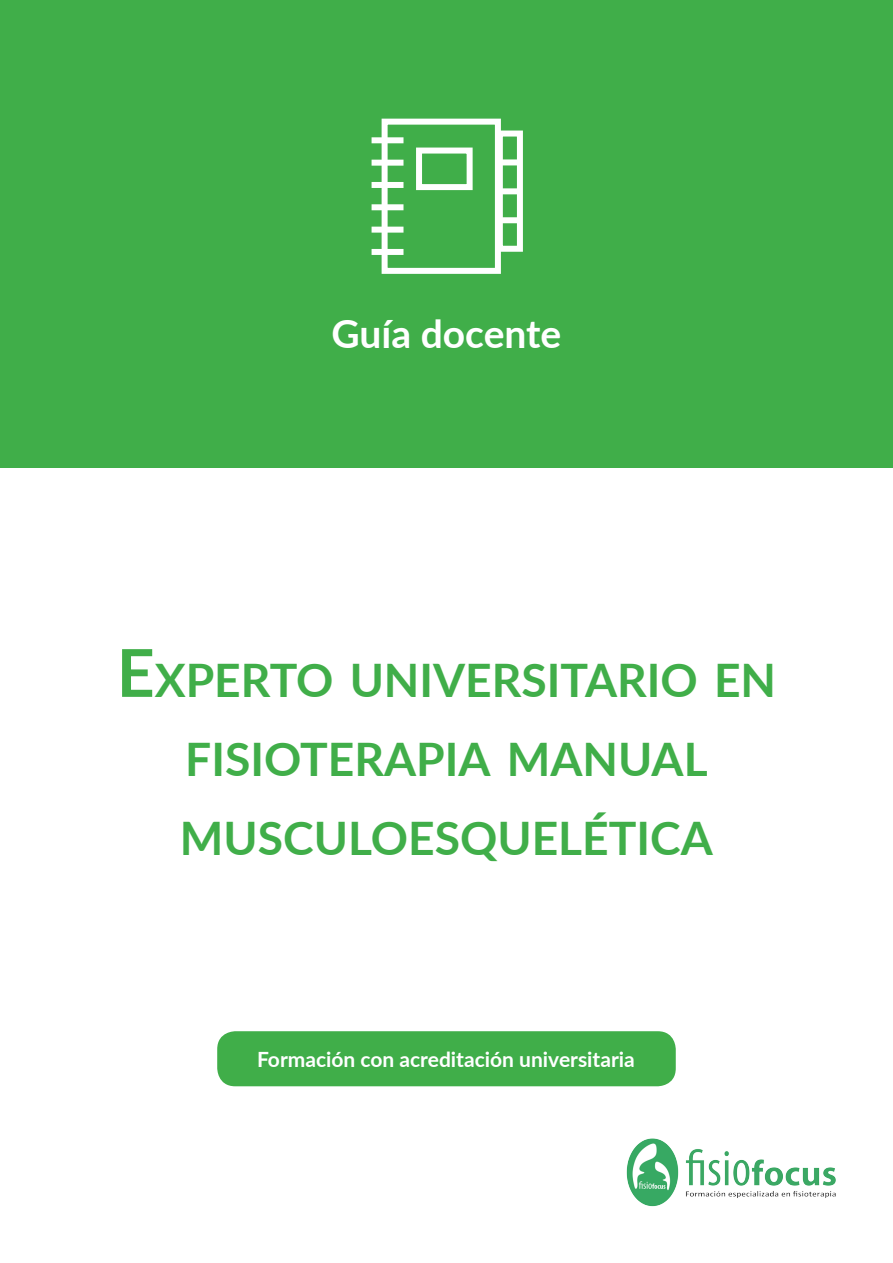
<style>
.page{position:relative;width:893px;height:1263px;background:#fff}
.page>*{position:absolute;margin:0;border:0;box-sizing:border-box;transform-origin:0 0}
.t1{font:700 46.2px/79.2px "Lato";color:#40ae49}
.t2{font:700 39px "Lato";color:#fff}
.t3{font:700 21px "Lato";color:#fff}
.s1{font-size:66px}
</style>
<div class="page">
<img style="left:626px;top:1138px;width:210px;height:69px">
<div style="left:0;top:0;width:893px;height:468px;background:#40ae49"></div>
<div style="left:497px;top:131px;width:26px;height:121px;border:6px solid #fff"></div>
<div style="left:498px;top:159px;width:23px;height:6px;background:#fff"></div>
<div style="left:498px;top:188px;width:23px;height:6px;background:#fff"></div>
<div style="left:498px;top:217px;width:23px;height:6px;background:#fff"></div>
<div style="left:382px;top:119px;width:119px;height:155px;border:6px solid #fff"></div>
<div style="left:416px;top:148px;width:57px;height:42px;border:6px solid #fff"></div>
<div style="left:372px;top:137px;width:31px;height:6px;background:#fff"></div>
<div style="left:372px;top:160px;width:31px;height:6px;background:#fff"></div>
<div style="left:372px;top:182px;width:31px;height:6px;background:#fff"></div>
<div style="left:372px;top:204px;width:31px;height:6px;background:#fff"></div>
<div style="left:372px;top:227px;width:31px;height:6px;background:#fff"></div>
<div style="left:372px;top:249px;width:31px;height:6px;background:#fff"></div>
<div style="left:217px;top:1031px;width:459px;height:55px;background:#40ae49;border-radius:18px"></div>
<p class="t2" style="left:332px;top:305px;width:231px">Guía docente</p>
<p class="t1" style="left:117px;top:638px;width:661px"><span class="s1">E</span>XPERTO UNIVERSITARIO EN</p>
<p class="t1" style="left:180px;top:718px;width:534px">FISIOTERAPIA MANUAL<br>MUSCULOESQUELÉTICA</p>
<p class="t3" style="left:257px;top:1044px;width:379px">Formación con acreditación universitaria</p>
</div>
